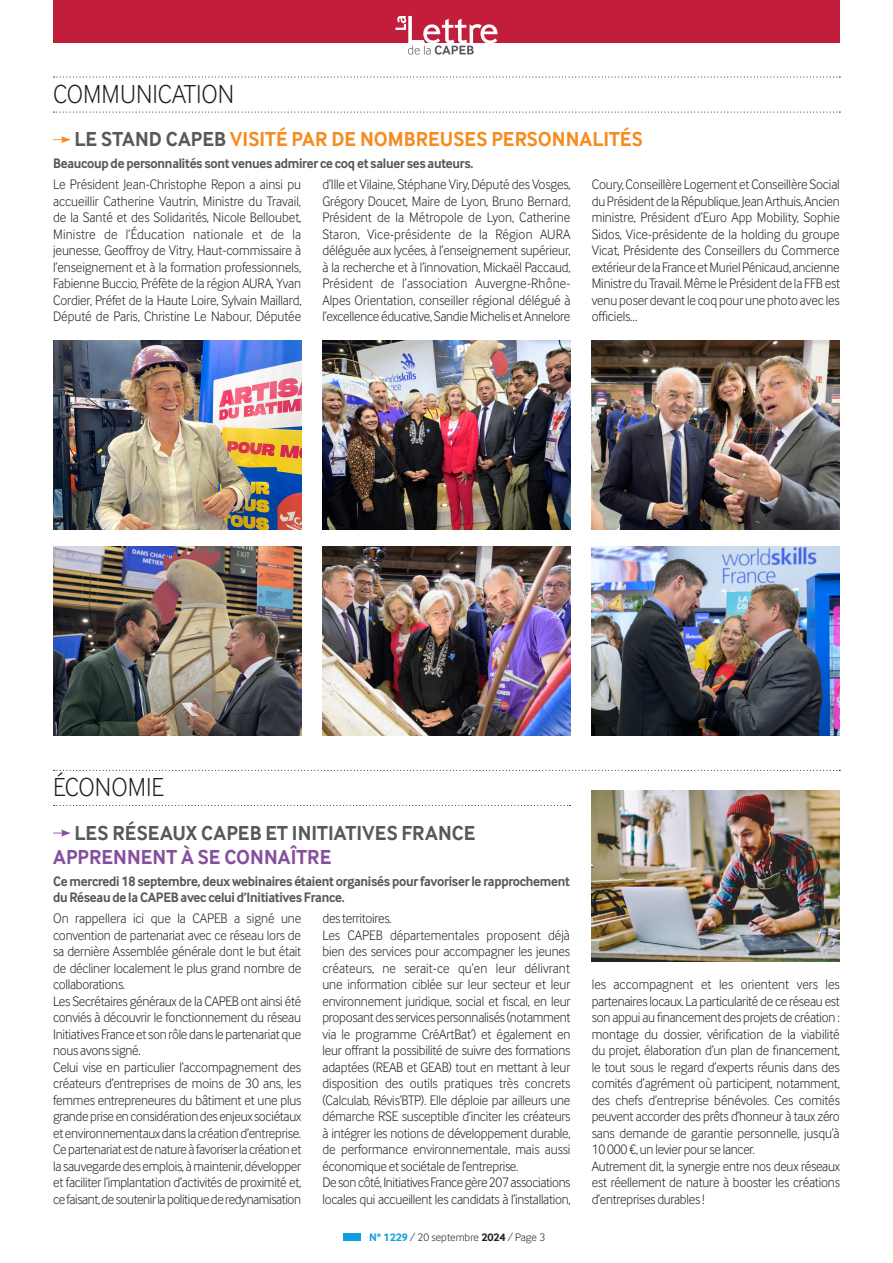
<style>
.page{position:relative;width:893px;height:1263px;background:#fff}
.page>*{position:absolute;margin:0;border:0;box-sizing:border-box;transform-origin:0 0}
.Chap_Paraph{font:300 27px "Inter Face";color:#231f20;scale:.94 1}
.Titre_article{font:700 21px/24px "Inter Face";letter-spacing:.005em;color:#57585a;scale:.94 1}
.Titre_article-2{font:700 21px "Inter Face";letter-spacing:.005em;color:#f68b1f;scale:.94 1}
.Textes_ok{font:300 14.25px/16.5px "Inter Face";letter-spacing:-.02em;color:#231f20;text-align:justify;scale:.94 1}
.Textes_ok-2{font:700 14.25px/16.5px "Inter Face";letter-spacing:-.02em;color:#57585a;scale:.92 1}
.t1{font:300 11.25px "Inter Face";color:#231f20}
.s1{color:#57585a}
.s2{color:#854f9f}
.s3{font-weight:700;color:#0c9fdc}
.s4{font-weight:700}
</style>
<div class="page">
<div style="left:53px;top:0;width:787px;height:43px;background:#c21e3c"></div>
<svg style="left:395px;top:16px;width:102px;height:39px"></svg>
<svg style="left:54px;top:76px;width:786px;height:2px"></svg>
<svg style="left:54px;top:112px;width:786px;height:1px"></svg>
<svg style="left:53px;top:136px;width:18px;height:7px"></svg>
<img style="left:53px;top:340px;width:249px;height:189px">
<img style="left:53px;top:547px;width:249px;height:189px">
<img style="left:322px;top:547px;width:249px;height:189px">
<img style="left:322px;top:340px;width:249px;height:189px">
<img style="left:591px;top:547px;width:249px;height:189px">
<img style="left:591px;top:340px;width:249px;height:189px">
<div style="left:344px;top:1233px;width:17px;height:8px;background:#0c9fdc"></div>
<svg style="left:54px;top:770px;width:786px;height:1px"></svg>
<svg style="left:54px;top:805px;width:516px;height:1px"></svg>
<svg style="left:53px;top:829px;width:18px;height:7px"></svg>
<img style="left:591px;top:791px;width:249px;height:171px">
<p class="Chap_Paraph" style="left:53px;top:79px;width:194px">COMMUNICATION</p>
<p class="Titre_article-2" style="left:75px;top:127px;width:606px"><span class="s1">LE STAND CAPEB</span> VISITÉ PAR DE NOMBREUSES PERSONNALITÉS</p>
<p class="Textes_ok-2" style="left:53px;top:155px;width:458px">Beaucoup de personnalités sont venues admirer ce coq et saluer ses auteurs.</p>
<p class="Textes_ok" style="left:53px;top:176px;width:266px">Le Président Jean-Christophe Repon a ainsi pu accueillir Catherine Vautrin, Ministre du Travail, de la Santé et des Solidarités, Nicole Belloubet, Ministre de l’Éducation nationale et de la jeunesse, Geoffroy de Vitry, Haut-commissaire à l’enseignement et à la formation professionnels, Fabienne Buccio, Préfète de la région AURA, Yvan Cordier, Préfet de la Haute Loire, Sylvain Maillard, Député de Paris, Christine Le Nabour, Députée</p>
<p class="Textes_ok" style="left:322px;top:176px;width:266px">d’Ille et Vilaine, Stéphane Viry, Député des Vosges, Grégory Doucet, Maire de Lyon, Bruno Bernard, Président de la Métropole de Lyon, Catherine Staron, Vice-présidente de la Région AURA déléguée aux lycées, à l’enseignement supérieur, à la recherche et à l’innovation, Mickaël Paccaud, Président de l’association Auvergne-Rhône-Alpes Orientation, conseiller régional délégué à l’excellence éducative, Sandie Michelis et Annelore</p>
<p class="Textes_ok" style="left:592px;top:176px;width:266px">Coury, Conseillère Logement et Conseillère Social du Président de la République, Jean Arthuis, Ancien ministre, Président d’Euro App Mobility, Sophie Sidos, Vice-présidente de la holding du groupe Vicat, Présidente des Conseillers du Commerce extérieur de la France et Muriel Pénicaud, ancienne Ministre du Travail. Même le Président de la FFB est venu poser devant le coq pour une photo avec les officiels…</p>
<p class="Chap_Paraph" style="left:53px;top:772px;width:119px">ÉCONOMIE</p>
<p class="Titre_article" style="left:53px;top:820px;width:451px;text-indent:21px">LES RÉSEAUX CAPEB ET INITIATIVES FRANCE<br><span class="s2">APPRENNENT À SE CONNAÎTRE</span></p>
<p class="Textes_ok-2" style="left:53px;top:873px;width:563px">Ce mercredi 18 septembre, deux webinaires étaient organisés pour favoriser le rapprochement du Réseau de la CAPEB avec celui d’Initiatives France.</p>
<p class="Textes_ok" style="left:53px;top:910px;width:266px">On rappellera ici que la CAPEB a signé une convention de partenariat avec ce réseau lors de sa dernière Assemblée générale dont le but était de décliner localement le plus grand nombre de collaborations.</p>
<p class="Textes_ok" style="left:53px;top:992px;width:265px">Les Secrétaires généraux de la CAPEB ont ainsi été conviés à découvrir le fonctionnement du réseau Initiatives France et son rôle dans le partenariat que nous avons signé.</p>
<p class="Textes_ok" style="left:53px;top:1058px;width:266px">Celui vise en particulier l’accompagnement des créateurs d’entreprises de moins de 30 ans, les femmes entrepreneures du bâtiment et une plus grande prise en considération des enjeux sociétaux et environnementaux dans la création d’entreprise.</p>
<p class="Textes_ok" style="left:53px;top:1141px;width:266px">Ce partenariat est de nature à favoriser la création et la sauvegarde des emplois, à maintenir, développer et faciliter l’implantation d’activités de proximité et, ce faisant, de soutenir la politique de redynamisation</p>
<p class="Textes_ok" style="left:322px;top:910px;width:75px">des territoires.</p>
<p class="Textes_ok" style="left:322px;top:926px;width:265px">Les CAPEB départementales proposent déjà bien des services pour accompagner les jeunes créateurs, ne serait-ce qu’en leur délivrant une information ciblée sur leur secteur et leur environnement juridique, social et fiscal, en leur proposant des services personnalisés (notamment via le programme CréArtBat’) et également en leur offrant la possibilité de suivre des formations adaptées (REAB et GEAB) tout en mettant à leur disposition des outils pratiques très concrets (Calculab, Révis’BTP). Elle déploie par ailleurs une démarche RSE susceptible d’inciter les créateurs à intégrer les notions de développement durable, de performance environnementale, mais aussi économique et sociétale de l’entreprise.</p>
<p class="Textes_ok" style="left:322px;top:1174px;width:265px">De son côté, Initiatives France gère 207 associations locales qui accueillent les candidats à l’installation,</p>
<p class="t1" style="left:369px;top:1231px;width:178px"><span class="s3">N° 1229</span> / 20 septembre <span class="s4">2024</span> / Page 3</p>
<p class="Textes_ok" style="left:592px;top:976px;width:265px">les accompagnent et les orientent vers les partenaires locaux. La particularité de ce réseau est son appui au financement des projets de création : montage du dossier, vérification de la viabilité du projet, élaboration d’un plan de financement, le tout sous le regard d’experts réunis dans des comités d’agrément où participent, notamment, des chefs d’entreprise bénévoles. Ces comités peuvent accorder des prêts d’honneur à taux zéro sans demande de garantie personnelle, jusqu’à 10 000 €, un levier pour se lancer.</p>
<p class="Textes_ok" style="left:592px;top:1157px;width:265px">Autrement dit, la synergie entre nos deux réseaux est réellement de nature à booster les créations d’entreprises durables !</p>
</div>
